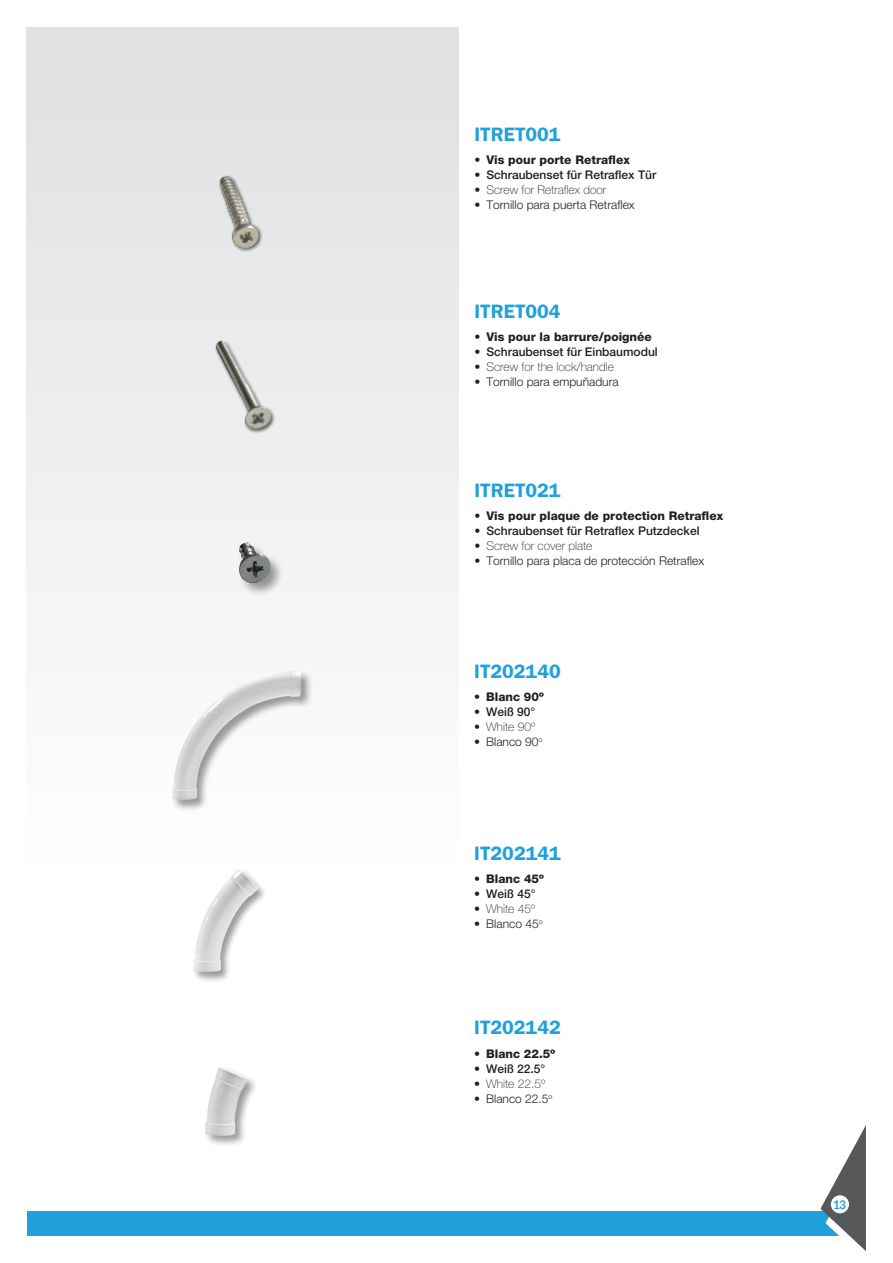
<style>
.page{position:relative;width:893px;height:1263px;background:#fff}
.page>*{position:absolute;margin:0;border:0;box-sizing:border-box;transform-origin:0 0}
.Code_gros{font:600 19.5px "ITC Franklin Gothic Std";color:#20a1db}
.t1{font:300 12px "Helvetica Neue LT Std";color:#231f20}
.t2{font:500 12px "Helvetica Neue LT Std";color:#231f20}
.t3{font:800 12px "Helvetica Neue LT Std";color:#231f20}
.t4{font:100 12px "Helvetica Neue LT Std";color:#231f20}
.t5{font:700 12px "Aleo";color:#20a1db}
</style>
<div class="page">
<div style="left:27px;top:1211px;width:839px;height:25px;background:#20a1db"></div>
<svg style="left:820px;top:1125px;width:46px;height:126px"></svg>
<div style="left:831px;top:1195px;width:18px;height:18px;background:#fff;border-radius:50%"></div>
<div style="left:27px;top:27px;width:432px;height:1152px;background:linear-gradient(to bottom,#e1e2e4,#fff)"></div>
<div style="left:238px;top:542px;width:47px;height:55px;background:#231f20;opacity:.45"></div>
<img style="left:173px;top:537px;width:127px;height:46px">
<img style="left:178px;top:162px;width:99px;height:93px">
<img style="left:178px;top:325px;width:129px;height:130px">
<div style="left:171px;top:670px;width:142px;height:142px;background:#231f20;opacity:.45"></div>
<img style="left:172px;top:671px;width:129px;height:129px">
<div style="left:192px;top:868px;width:76px;height:115px;background:#231f20;opacity:.45"></div>
<img style="left:193px;top:868px;width:64px;height:104px">
<div style="left:205px;top:1066px;width:54px;height:81px;background:#231f20;opacity:.45"></div>
<img style="left:205px;top:1067px;width:42px;height:68px">
<p class="Code_gros" style="left:474px;top:123px;width:88px">ITRET001</p>
<p class="t3" style="left:474px;top:153px;width:157px">• Vis pour porte Retraflex</p>
<p class="t2" style="left:474px;top:168px;width:183px">• Schraubenset für Retraflex Tür</p>
<p class="t4" style="left:474px;top:183px;width:133px">• Screw for Retraflex door</p>
<p class="t1" style="left:474px;top:198px;width:162px">• Tornillo para puerta Retraflex</p>
<p class="Code_gros" style="left:474px;top:300px;width:88px">ITRET004</p>
<p class="t3" style="left:474px;top:330px;width:179px">• Vis pour la barrure/poignée</p>
<p class="t2" style="left:474px;top:345px;width:185px">• Schraubenset für Einbaumodul</p>
<p class="t4" style="left:474px;top:360px;width:141px">• Screw for the lock/handle</p>
<p class="t1" style="left:474px;top:375px;width:146px">• Tornillo para empuñadura</p>
<p class="Code_gros" style="left:474px;top:478px;width:88px">ITRET021</p>
<p class="t3" style="left:474px;top:508px;width:250px">• Vis pour plaque de protection Retraflex</p>
<p class="t2" style="left:474px;top:523px;width:227px">• Schraubenset für Retraflex Putzdeckel</p>
<p class="t4" style="left:474px;top:539px;width:120px">• Screw for cover plate</p>
<p class="t1" style="left:474px;top:553px;width:231px">• Tornillo para placa de protección Retraflex</p>
<p class="Code_gros" style="left:474px;top:660px;width:88px">IT202140</p>
<p class="t3" style="left:474px;top:690px;width:71px">• Blanc 90º</p>
<p class="t2" style="left:474px;top:705px;width:63px">• Weiß 90°</p>
<p class="t4" style="left:474px;top:720px;width:62px">• White 90º</p>
<p class="t1" style="left:474px;top:735px;width:70px">• Blanco 90<sup>o</sup></p>
<p class="Code_gros" style="left:474px;top:841px;width:88px">IT202141</p>
<p class="t3" style="left:474px;top:871px;width:71px">• Blanc 45º</p>
<p class="t2" style="left:474px;top:886px;width:63px">• Weiß 45°</p>
<p class="t4" style="left:474px;top:902px;width:62px">• White 45º</p>
<p class="t1" style="left:474px;top:916px;width:70px">• Blanco 45<sup>o</sup></p>
<p class="Code_gros" style="left:474px;top:1016px;width:88px">IT202142</p>
<p class="t3" style="left:474px;top:1046px;width:82px">• Blanc 22.5º</p>
<p class="t2" style="left:474px;top:1061px;width:73px">• Weiß 22.5°</p>
<p class="t4" style="left:474px;top:1076px;width:72px">• White 22.5º</p>
<p class="t1" style="left:474px;top:1091px;width:80px">• Blanco 22.5<sup>o</sup></p>
<p class="t5" style="left:834px;top:1198px;width:14px">13</p>
</div>
